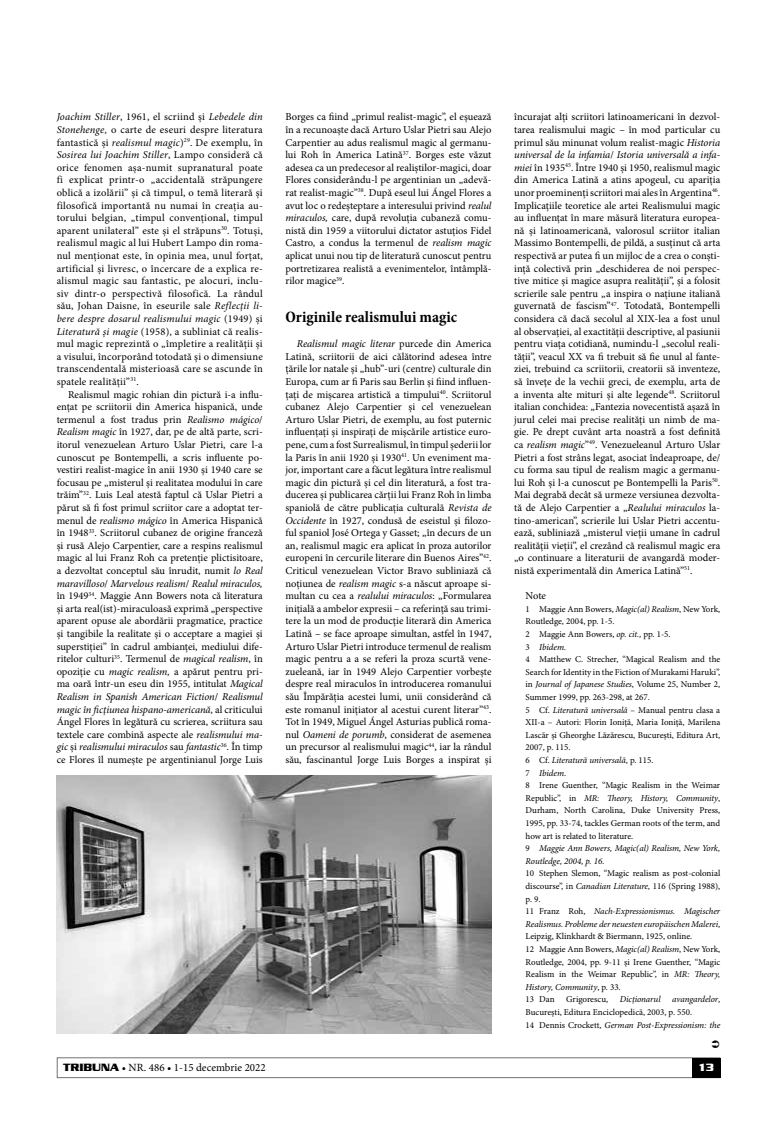
<style>
.page{position:relative;width:777px;height:1134px;background:#fff}
.page>*{position:absolute;margin:0;border:0;box-sizing:border-box;transform-origin:0 0}
.t1{font:700 condensed 16px "Minion Pro";color:#000}
.t2{font:11px "Minion Pro";color:#000}
.t3{font:700 11px "Serpentine D";color:#fff}
.t4{font:10.5px/12.6px "Minion Pro";color:#000;text-align:justify}
.t5{font:9px/12.6px "Minion Pro";color:#000}
.t6{font:italic 9px "Minion Pro";letter-spacing:-.005em;color:#000}
.s1{font-style:italic}
.s2{font-family:"Serpentine D";font-weight:700}
</style>
<div class="page">
<img style="left:57px;top:776px;width:434px;height:258px">
<div style="left:57px;top:1057px;width:663px;height:21px;border:1px solid #707172"></div>
<div style="left:692px;top:1058px;width:28px;height:20px;background:#000"></div>
<p class="t4" style="left:57px;top:111px;width:208px"><span class="s1">Joachim Stiller</span>, 1961, el scriind și <span class="s1">Lebedele din Stonehenge,</span> o carte de eseuri despre literatura fantastică și <span class="s1">realismul magic</span>)<sup>29</sup>. De exemplu, în <span class="s1">Sosirea lui Joachim Stiller</span>, Lampo consideră că orice fenomen așa-numit supranatural poate fi explicat printr-o „accidentală străpungere oblică a izolării” și că timpul, o temă literară și filosofică importantă nu numai în creația au&shy;torului belgian, „timpul convențional, timpul aparent unilateral” este și el străpuns<sup>30</sup>. Totuși, realismul magic al lui Hubert Lampo din roma&shy;nul menționat este, în opinia mea, unul forțat, artificial și livresc, o încercare de a explica re&shy;alismul magic sau fantastic, pe alocuri, inclu&shy;siv dintr-o perspectivă filosofică. La rândul său, Johan Daisne, în eseurile sale <span class="s1">Reflecții li&shy;bere despre dosarul realismului magic</span> (1949) și <span class="s1">Literatură și magie</span> (1958), a subliniat că realis&shy;mul magic reprezintă o „împletire a realității și a visului, încorporând totodată și o dimensiune transcendentală misterioasă care se ascunde în spatele realității”<sup>31</sup>.</p>
<p class="t4" style="left:57px;top:388px;width:208px;text-indent:11px">Realismul magic rohian din pictură i-a influ&shy;ențat pe scriitorii din America hispanică, unde termenul a fost tradus prin <span class="s1">Realismo mágico</span>/ <span class="s1">Realism magic</span> în 1927, dar, pe de altă parte, scri&shy;itorul venezuelean Arturo Uslar Pietri, care l-a cunoscut pe Bontempelli, a scris influente po&shy;vestiri realist-magice în anii 1930 şi 1940 care se focusau pe „misterul şi realitatea modului în care trăim”<sup>32</sup>. Luis Leal atestă faptul că Uslar Pietri a părut să fi fost primul scriitor care a adoptat ter&shy;menul de <span class="s1">realismo mágico</span> în America Hispanică în 1948<sup>33</sup>. Scriitorul cubanez de origine franceză şi rusă Alejo Carpentier, care a respins realismul magic al lui Franz Roh ca pretenție plictisitoare, a dezvoltat conceptul său înrudit, numit <span class="s1">lo Real maravilloso</span>/ <span class="s1">Marvelous realism</span>/ <span class="s1">Realul miraculos, </span>în 1949<sup>34</sup>. Maggie Ann Bowers nota că literatura şi arta real(ist)-miraculoasă exprimă „perspective aparent opuse ale abordării pragmatice, practice şi tangibile la realitate şi o acceptare a magiei şi superstiției” în cadrul ambianței, mediului dife&shy;ritelor culturi<sup>35</sup>. Termenul de <span class="s1">magical realism</span>, în opoziție cu <span class="s1">magic realism,</span> a apărut pentru pri&shy;ma oară într-un eseu din 1955, intitulat <span class="s1">Magical Realism in Spanish American Fiction</span>/ <span class="s1">Realismul magic în ficțiunea hispano-americană,</span> al criticului Ángel Flores în legătură cu scrierea, scriitura sau textele care combină aspecte ale <span class="s1">realismului ma&shy;gic</span> şi <span class="s1">realismului miraculos</span> sau <span class="s1">fantastic</span><sup>36</sup><span class="s1">.</span> În timp ce Flores îl numeşte pe argentinianul Jorge Luis</p>
<p class="t4" style="left:285px;top:111px;width:208px">Borges ca fiind „primul realist-magic”, el eşuează în a recunoaşte dacă Arturo Uslar Pietri sau Alejo Carpentier au adus realismul magic al germanu&shy;lui Roh în America Latină<sup>37</sup>. Borges este văzut adesea ca un predecesor al realiştilor-magici, doar Flores considerându-l pe argentinian un „adevă&shy;rat realist-magic”<sup>38</sup>. După eseul lui Ángel Flores a avut loc o redeşteptare a interesului privind <span class="s1">realul miraculos,</span> care, după revoluția cubaneză comu&shy;nistă din 1959 a viitorului dictator astuțios Fidel Castro, a condus la termenul de <span class="s1">realism magic </span>aplicat unui nou tip de literatură cunoscut pentru portretizarea realistă a evenimentelor, întâmplă&shy;rilor magice<sup>39</sup>.</p>
<h1 class="t1" style="left:285px;top:306px;width:173px">Originile realismului magic</h1>
<p class="t4" style="left:285px;top:338px;width:208px;text-indent:11px"><span class="s1">Realismul magic literar</span> purcede din America Latină, scriitorii de aici călătorind adesea între țările lor natale şi „hub”-uri (centre) culturale din Europa, cum ar fi Paris sau Berlin şi fiind influen&shy;țați de mişcarea artistică a timpului<sup>40</sup>. Scriitorul cubanez Alejo Carpentier şi cel venezuelean Arturo Uslar Pietri, de exemplu, au fost puternic influențați și inspirați de mişcările artistice euro&shy;pene, cum a fost Surrealismul, în timpul şederii lor la Paris în anii 1920 şi 1930<sup>41</sup>. Un eveniment ma&shy;jor, important care a făcut legătura între realismul magic din pictură şi cel din literatură, a fost tra&shy;ducerea şi publicarea cărții lui Franz Roh în limba spaniolă de către publicația culturală <span class="s1">Revista de Occidente</span> în 1927, condusă de eseistul şi filozo&shy;ful spaniol José Ortega y Gasset; „în decurs de un an, realismul magic era aplicat în proza autorilor europeni în cercurile literare din Buenos Aires”<sup>42</sup>.<br>Criticul venezuelean Victor Bravo subliniază că noțiunea de <span class="s1">realism magic</span> s-a născut aproape si&shy;multan cu cea a <span class="s1">realului miraculos</span>: „Formularea inițială a ambelor expresii – ca referință sau trimi&shy;tere la un mod de producție literară din America Latină – se face aproape simultan, astfel în 1947, Arturo Uslar Pietri introduce termenul de realism magic pentru a a se referi la proza scurtă vene&shy;zueleană, iar în 1949 Alejo Carpentier vorbește despre real miraculos în introducerea romanului său Împărăția acestei lumi, unii considerând că este romanul inițiator al acestui curent literar”<sup>43</sup>.<br>Tot în 1949, Miguel Ángel Asturias publică roma&shy;nul <span class="s1">Oameni de porumb</span>, considerat de asemenea un precursor al realismului magic<sup>44</sup>, iar la rândul său, fascinantul Jorge Luis Borges a inspirat şi</p>
<p class="t4" style="left:514px;top:111px;width:208px">încurajat alți scriitori latinoamericani în dezvol&shy;tarea realismului magic – în mod particular cu primul său minunat volum realist-magic <span class="s1">Historia universal de la infamia</span>/ <span class="s1">Istoria universală a infa&shy;miei</span> în 1935<sup>45</sup>. Între 1940 şi 1950, realismul magic din America Latină a atins apogeul, cu apariția unor proeminenți scriitori mai ales în Argentina<sup>46</sup>.<br>Implicațiile teoretice ale artei Realismului magic au influențat în mare măsură literatura europea&shy;nă şi latinoamericană, valorosul scriitor italian Massimo Bontempelli, de pildă, a susținut că arta respectivă ar putea fi un mijloc de a crea o conşti&shy;ință colectivă prin „deschiderea de noi perspec&shy;tive mitice şi magice asupra realității”, şi a folosit scrierile sale pentru „a inspira o națiune italiană guvernată de fascism”<sup>47</sup>. Totodată, Bontempelli considera că dacă secolul al XIX-lea a fost unul al observației, al exactității descriptive, al pasiunii pentru viața cotidiană, numindu-l „secolul reali&shy;tății”, veacul XX va fi trebuit să fie unul al fante&shy;ziei, trebuind ca scriitorii, creatorii să inventeze, să învețe de la vechii greci, de exemplu, arta de a inventa alte mituri și alte legende<sup>48</sup>. Scriitorul italian conchidea: „Fantezia novecentistă așază în jurul celei mai precise realități un nimb de ma&shy;gie. Pe drept cuvânt arta noastră a fost definită ca <span class="s1">realism magic</span>”<sup>49</sup>. Venezueleanul Arturo Uslar Pietri a fost strâns legat, asociat îndeaproape, de/ cu forma sau tipul de realism magic a germanu&shy;lui Roh şi l-a cunoscut pe Bontempelli la Paris<sup>50</sup>.<br>Mai degrabă decât să urmeze versiunea dezvolta&shy;tă de Alejo Carpentier a „<span class="s1">Realului miraculos</span> la&shy;tino-american”, scrierile lui Uslar Pietri accentu&shy;ează, subliniază „misterul vieții umane în cadrul realității vieții”, el crezând că realismul magic era „o continuare a literaturii de avangardă moder&shy;nistă experimentală din America Latină”<sup>51</sup>.</p>
<p class="t4" style="left:525px;top:590px;width:22px">Note</p>
<p class="t5" style="left:525px;top:603px;width:196px">1 Maggie Ann Bowers, <span class="s1">Magic(al) Realism</span>, New York, Routledge, 2004, pp. 1-5.<br>2 Maggie Ann Bowers, <span class="s1">op. cit.,</span> pp. 1-5.<br>3 <span class="s1">Ibidem.<br></span>4 Matthew C. Strecher, “Magical Realism and the Search for Identity in the Fiction of Murakami Haruki”, in <span class="s1">Journal of Japanese Studies</span>, Volume 25, Number 2, Summer 1999, pp. 263-298, at 267.<br>5 Cf. <span class="s1">Literatură universală</span> – Manual pentru clasa a XII-a – Autori: Florin Ioniță, Maria Ioniță, Marilena Lascăr şi Gheorghe Lăzărescu, Bucureşti, Editura Art, 2007, p. 115.<br>6 Cf. <span class="s1">Literatură universală</span>, p. 115.<br>7 <span class="s1">Ibidem</span>.<br>8 Irene Guenther, “Magic Realism in the Weimar Republic”, in <span class="s1">MR: Theory, History, Community</span>, Durham, North Carolina, Duke University Press, 1995, pp. 33-74, tackles German roots of the term, and how art is related to literature.<br>9 <span class="s1">Maggie Ann Bowers, Magic(al) Realism, New York, Routledge, 2004, p. 16.</span></p>
<p class="t5" style="left:525px;top:867px;width:196px">10 Stephen Slemon, “Magic realism as post-colonial discourse”, in <span class="s1">Canadian Literature,</span> 116 (Spring 1988), p. 9.<br>11 Franz Roh, <span class="s1">Nach-Expressionismus. Magischer Realismus. Probleme der neuesten europäischen Malerei</span>, Leipzig, Klinkhardt &amp; Biermann, 1925, online.<br>12 Maggie Ann Bowers, <span class="s1">Magic(al) Realism</span>, New York, Routledge, 2004, pp. 9-11 şi Irene Guenther, “Magic Realism in the Weimar Republic”, in <span class="s1">MR: Theory, History, Community</span>, p. 33.<br>13 Dan</p>
<p class="t5" style="left:525px;top:993px;width:196px;text-indent:147px"><span class="s1">avangardelor</span>,<br>Bucureşti, Editura Enciclopedică, 2003, p. 550.<br>14 Dennis Crockett, <span class="s1">German Post-Expressionism: the</span></p>
<p class="t5" style="left:566px;top:993px;width:43px">Grigorescu,</p>
<p class="t6" style="left:619px;top:993px;width:42px">Dicționarul</p>
<p class="t2" style="left:63px;top:1060px;width:204px"><span class="s2">TRIBUNA</span> • NR. 486 • 1-15 decembrie 2022</p>
<p class="t3" style="left:698px;top:1061px;width:18px">13</p>
</div>
